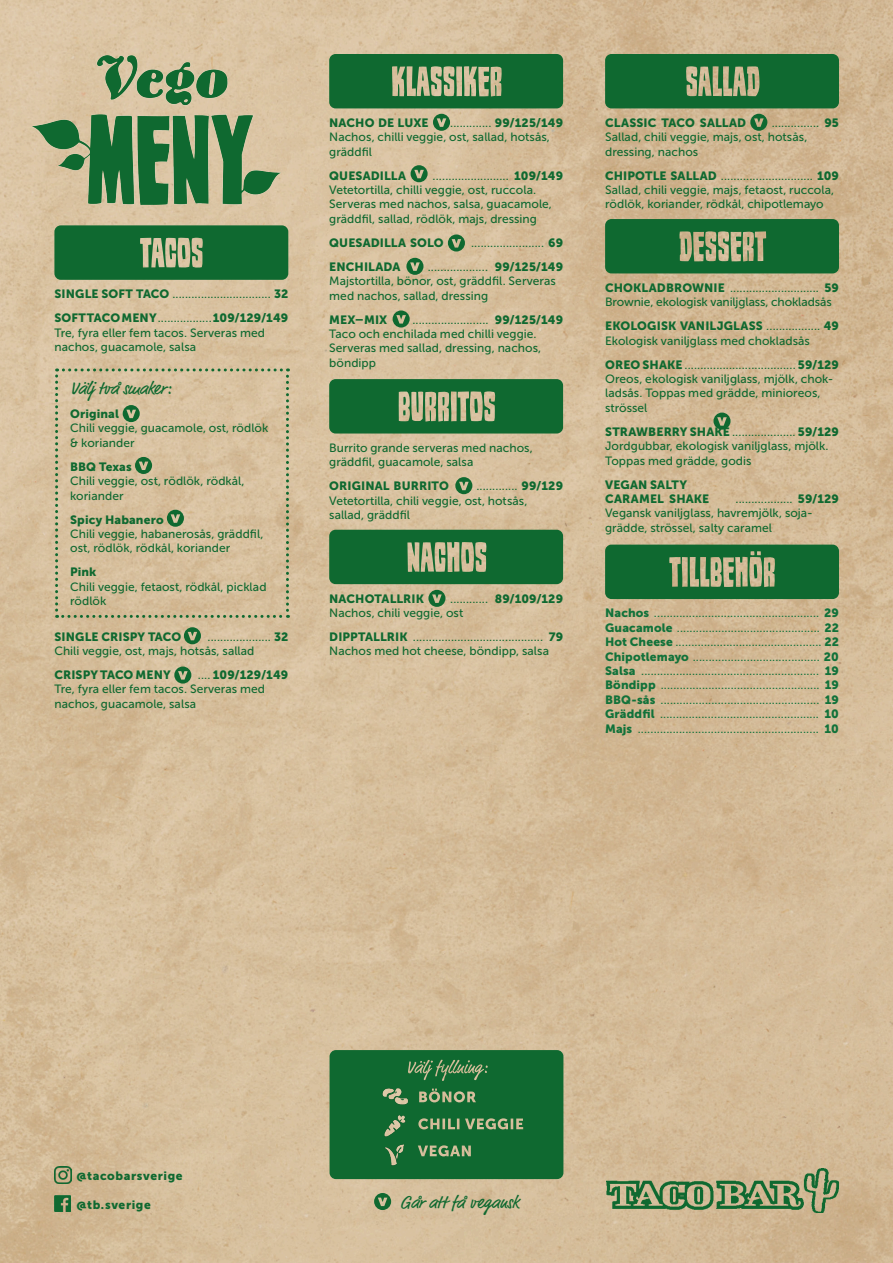
<style>
.page{position:relative;width:893px;height:1263px;background:#fff}
.page>*{position:absolute;margin:0;border:0;box-sizing:border-box;transform-origin:0 0}
.INGREDIENS{font:18px "Market Web";letter-spacing:-.01em;color:#0f6930}
.INGREDIENS-2{font:12px/14.4px "Museo Sans 500";letter-spacing:.005em;color:#0f6930}
.RUBIRK___PRIS_1_-_VE{font:12px/14.4px "Museo Sans 500";letter-spacing:.005em;color:#0f6930}
.RUBIRK___PRIS_1{font:12px/14.4px "Museo Sans 500";color:#11723a;text-align:justify}
.RUBIRK___PRIS_1_-_VE-2{font:12px "Museo Sans 900";letter-spacing:.01em;color:#0f6930}
.INGREDIENS-3{font:12px "Museo Sans 900";letter-spacing:.05em;color:#0f6930}
.s1{font-family:"Museo Sans 900"}
.s2{font-family:"Museo Sans 500"}
</style>
<div class="page">
<img style="left:0;top:0;width:893px;height:1263px">
<img style="left:607px;top:1168px;width:232px;height:45px">
<img style="left:54px;top:1167px;width:17px;height:17px">
<img style="left:33px;top:55px;width:247px;height:149px">
<svg style="left:55px;top:368px;width:234px;height:250px;background:#d1bd9a"></svg>
<svg style="left:184px;top:627px;width:17px;height:17px"></svg>
<svg style="left:174px;top:666px;width:17px;height:18px"></svg>
<svg style="left:433px;top:114px;width:17px;height:17px"></svg>
<svg style="left:750px;top:114px;width:17px;height:17px"></svg>
<svg style="left:713px;top:413px;width:17px;height:17px"></svg>
<svg style="left:411px;top:165px;width:17px;height:17px"></svg>
<svg style="left:455px;top:477px;width:17px;height:17px"></svg>
<svg style="left:428px;top:590px;width:17px;height:17px"></svg>
<svg style="left:448px;top:234px;width:17px;height:18px"></svg>
<svg style="left:406px;top:258px;width:17px;height:17px"></svg>
<svg style="left:393px;top:310px;width:17px;height:18px"></svg>
<img style="left:54px;top:1195px;width:17px;height:17px">
<svg style="left:374px;top:1193px;width:17px;height:17px"></svg>
<svg style="left:54px;top:225px;width:234px;height:55px;background:#28743e"></svg>
<svg style="left:329px;top:54px;width:234px;height:54px;background:#357945"></svg>
<svg style="left:605px;top:54px;width:234px;height:54px;background:#27723c"></svg>
<svg style="left:605px;top:219px;width:234px;height:54px;background:#2c743e"></svg>
<svg style="left:329px;top:379px;width:234px;height:54px;background:#317742"></svg>
<svg style="left:329px;top:530px;width:234px;height:54px;background:#2b753f"></svg>
<svg style="left:605px;top:545px;width:234px;height:54px;background:#327742"></svg>
<svg style="left:330px;top:1050px;width:233px;height:129px;background:#1a6d36"></svg>
<img style="left:380px;top:1141px;width:30px;height:28px">
<img style="left:380px;top:1081px;width:30px;height:60px">
<p class="RUBIRK___PRIS_1_-_VE" style="left:54px;top:287px;width:235px"><span class="s1">SINGLE SOFT TACO</span> ............................... <span class="s1">32</span></p>
<p class="RUBIRK___PRIS_1_-_VE-2" style="left:54px;top:311px;width:235px">SOFT TACO MENY <span class="s2">.................</span> 109/129/149</p>
<p class="INGREDIENS-2" style="left:54px;top:325px;width:212px">Tre, fyra eller fem tacos. Serveras med nachos, guacamole, salsa</p>
<p class="INGREDIENS" style="left:70px;top:377px;width:102px">Välj två smaker:</p>
<p class="RUBIRK___PRIS_1_-_VE-2" style="left:70px;top:407px;width:50px">Original</p>
<p class="INGREDIENS-2" style="left:70px;top:421px;width:200px">Chili veggie, guacamole, ost, rödlök &amp; koriander</p>
<p class="RUBIRK___PRIS_1_-_VE-2" style="left:70px;top:460px;width:63px">BBQ Texas</p>
<p class="INGREDIENS-2" style="left:70px;top:474px;width:176px">Chili veggie, ost, rödlök, rödkål, koriander</p>
<p class="RUBIRK___PRIS_1_-_VE-2" style="left:70px;top:513px;width:95px">Spicy Habanero</p>
<p class="INGREDIENS-2" style="left:70px;top:527px;width:195px">Chili veggie, habanerosås, gräddfil, ost, rödlök, rödkål, koriander</p>
<p class="RUBIRK___PRIS_1_-_VE-2" style="left:70px;top:565px;width:28px">Pink</p>
<p class="INGREDIENS-2" style="left:70px;top:579px;width:198px">Chili veggie, fetaost, rödkål, picklad rödlök</p>
<p class="RUBIRK___PRIS_1_-_VE-2" style="left:54px;top:629px;width:128px">SINGLE CRISPY TACO</p>
<p class="RUBIRK___PRIS_1_-_VE" style="left:208px;top:629px;width:82px">.................... <span class="s1">32</span></p>
<p class="INGREDIENS-2" style="left:54px;top:644px;width:202px">Chili veggie, ost, majs, hotsås, sallad</p>
<p class="RUBIRK___PRIS_1_-_VE-2" style="left:54px;top:668px;width:118px">CRISPY TACO MENY</p>
<p class="RUBIRK___PRIS_1_-_VE-2" style="left:198px;top:668px;width:92px"><span class="s2">....</span> 109/129/149</p>
<p class="RUBIRK___PRIS_1_-_VE" style="left:54px;top:682px;width:212px">Tre, fyra eller fem tacos. Serveras med nachos, guacamole, salsa</p>
<p class="RUBIRK___PRIS_1_-_VE-2" style="left:329px;top:116px;width:101px">NACHO DE LUXE</p>
<p class="RUBIRK___PRIS_1_-_VE" style="left:450px;top:115px;width:114px">............. <span class="s1">99/125/149</span></p>
<p class="INGREDIENS-2" style="left:329px;top:130px;width:222px">Nachos, chilli veggie, ost, sallad, hotsås, gräddfil</p>
<p class="RUBIRK___PRIS_1_-_VE-2" style="left:329px;top:169px;width:78px">QUESADILLA</p>
<p class="RUBIRK___PRIS_1_-_VE" style="left:433px;top:168px;width:132px">........................ <span class="s1">109/149</span></p>
<p class="INGREDIENS-2" style="left:329px;top:183px;width:224px">Vetetortilla, chilli veggie, ost, ruccola.<br>Serveras med nachos, salsa, guacamole, gräddfil, sallad, rödlök, majs, dressing</p>
<p class="RUBIRK___PRIS_1_-_VE-2" style="left:329px;top:236px;width:116px">QUESADILLA SOLO</p>
<p class="RUBIRK___PRIS_1_-_VE" style="left:471px;top:235px;width:93px">....................... <span class="s1">69</span></p>
<p class="RUBIRK___PRIS_1_-_VE-2" style="left:329px;top:260px;width:73px">ENCHILADA</p>
<p class="RUBIRK___PRIS_1_-_VE" style="left:428px;top:259px;width:137px">................... <span class="s1">99/125/149</span></p>
<p class="INGREDIENS-2" style="left:329px;top:274px;width:228px">Majstortilla, bönor, ost, gräddfil. Serveras med nachos, sallad, dressing</p>
<p class="RUBIRK___PRIS_1_-_VE-2" style="left:329px;top:313px;width:60px">MEX–MIX</p>
<p class="RUBIRK___PRIS_1_-_VE" style="left:412px;top:312px;width:152px">........................ <span class="s1">99/125/149</span></p>
<p class="INGREDIENS-2" style="left:329px;top:327px;width:214px">Taco och enchilada med chilli veggie.<br>Serveras med sallad, dressing, nachos, böndipp</p>
<p class="INGREDIENS-2" style="left:329px;top:441px;width:205px">Burrito grande serveras med nachos, gräddfil, guacamole, salsa</p>
<p class="RUBIRK___PRIS_1_-_VE-2" style="left:329px;top:479px;width:121px">ORIGINAL BURRITO</p>
<p class="RUBIRK___PRIS_1_-_VE" style="left:476px;top:479px;width:88px">............. <span class="s1">99/129</span></p>
<p class="INGREDIENS-2" style="left:329px;top:493px;width:200px">Vetetortilla, chili veggie, ost, hotsås, sallad, gräddfil</p>
<p class="RUBIRK___PRIS_1_-_VE-2" style="left:329px;top:591px;width:96px">NACHOTALLRIK</p>
<p class="RUBIRK___PRIS_1_-_VE" style="left:450px;top:591px;width:114px">............ <span class="s1">89/109/129</span></p>
<p class="INGREDIENS-2" style="left:329px;top:606px;width:136px">Nachos, chili veggie, ost</p>
<p class="RUBIRK___PRIS_1_-_VE" style="left:329px;top:630px;width:235px"><span class="s1">DIPPTALLRIK</span> ......................................... <span class="s1">79</span></p>
<p class="INGREDIENS-2" style="left:329px;top:644px;width:221px">Nachos med hot cheese, böndipp, salsa</p>
<p class="RUBIRK___PRIS_1_-_VE-2" style="left:605px;top:116px;width:143px">CLASSIC TACO SALLAD</p>
<p class="RUBIRK___PRIS_1_-_VE" style="left:772px;top:115px;width:69px">............... <span class="s1">95</span></p>
<p class="INGREDIENS-2" style="left:605px;top:130px;width:204px">Sallad, chili veggie, majs, ost, hotsås, dressing, nachos</p>
<p class="RUBIRK___PRIS_1_-_VE" style="left:605px;top:168px;width:235px"><span class="s1">CHIPOTLE SALLAD</span> ............................. <span class="s1">109</span></p>
<p class="INGREDIENS-2" style="left:605px;top:183px;width:231px">Sallad, chili veggie, majs, fetaost, ruccola, rödlök, koriander, rödkål, chipotlemayo</p>
<p class="RUBIRK___PRIS_1_-_VE" style="left:605px;top:280px;width:235px"><span class="s1">CHOKLADBROWNIE</span> ............................ <span class="s1">59</span></p>
<p class="INGREDIENS-2" style="left:605px;top:295px;width:228px">Brownie, ekologisk vaniljglass, chokladsås</p>
<p class="RUBIRK___PRIS_1_-_VE-2" style="left:605px;top:319px;width:235px">EKOLOGISK VANILJGLASS <span class="s2">.................</span> 49</p>
<p class="INGREDIENS-2" style="left:605px;top:333px;width:206px">Ekologisk vaniljglass med chokladsås</p>
<p class="RUBIRK___PRIS_1_-_VE" style="left:605px;top:357px;width:235px"><span class="s1">OREO SHAKE</span> ................................... <span class="s1">59/129</span></p>
<p class="INGREDIENS-2" style="left:605px;top:372px;width:230px">Oreos, ekologisk vaniljglass, mjölk, chok&shy;ladsås. Toppas med grädde, minioreos, strössel</p>
<p class="RUBIRK___PRIS_1_-_VE-2" style="left:605px;top:425px;width:235px">STRAWBERRY SHAKE <span class="s2">....................</span> 59/129</p>
<p class="INGREDIENS-2" style="left:605px;top:439px;width:225px">Jordgubbar, ekologisk vaniljglass, mjölk.<br>Toppas med grädde, godis</p>
<p class="RUBIRK___PRIS_1_-_VE-2" style="left:605px;top:478px;width:83px">VEGAN SALTY</p>
<p class="RUBIRK___PRIS_1_-_VE-2" style="left:605px;top:492px;width:106px">CARAMEL SHAKE</p>
<p class="RUBIRK___PRIS_1_-_VE" style="left:735px;top:492px;width:105px">.................. <span class="s1">59/129</span></p>
<p class="INGREDIENS-2" style="left:605px;top:506px;width:209px">Vegansk vaniljglass, havremjölk, soja&shy;grädde, strössel, salty caramel</p>
<p class="RUBIRK___PRIS_1" style="left:605px;top:606px;width:235px"><span class="s1">Nachos</span> .................................................... <span class="s1">29</span></p>
<p class="RUBIRK___PRIS_1" style="left:605px;top:620px;width:235px"><span class="s1">Guacamole</span> ............................................. <span class="s1">22</span></p>
<p class="RUBIRK___PRIS_1" style="left:605px;top:635px;width:235px"><span class="s1">Hot Cheese</span> .............................................. <span class="s1">22<br>Chipotlemayo</span> ........................................ <span class="s1">20<br>Salsa</span> ........................................................ <span class="s1">19<br>Böndipp</span> .................................................. <span class="s1">19<br>BBQ-sås</span> .................................................. <span class="s1">19</span></p>
<p class="RUBIRK___PRIS_1" style="left:605px;top:707px;width:235px"><span class="s1">Gräddfil</span> .................................................. <span class="s1">10</span></p>
<p class="RUBIRK___PRIS_1" style="left:605px;top:721px;width:235px"><span class="s1">Majs</span> ......................................................... <span class="s1">10</span></p>
<p class="INGREDIENS-3" style="left:76px;top:1169px;width:108px">@tacobarsverige</p>
<p class="INGREDIENS-3" style="left:76px;top:1198px;width:76px">@tb.sverige</p>
<p class="INGREDIENS" style="left:400px;top:1191px;width:120px">Går att få vegansk</p>
</div>
